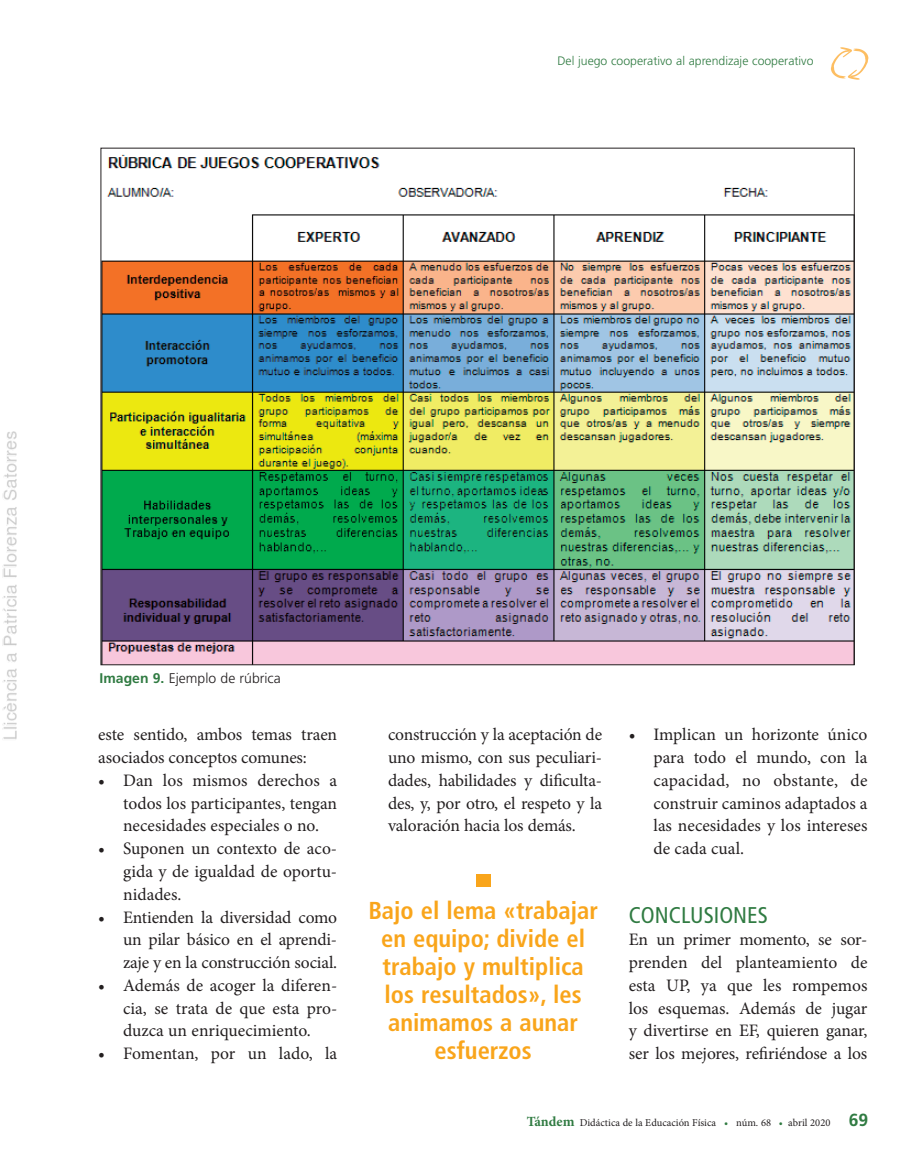
<style>
.page{position:relative;width:918px;height:1166px;background:#fff}
.page>*{position:absolute;margin:0;border:0;box-sizing:border-box;transform-origin:0 0}
.t1{font:700 condensed 42px "Minion Pro";color:#f9a51b;scale:1.2 1}
.t2{font:700 condensed 24.5px/28px "Frutiger LT Std";color:#f9a51b;text-align:center}
.t3{font:condensed 22.75px "Frutiger LT Std";color:#307b42}
.t4{font:17.5px/22.8px "Minion Pro";letter-spacing:-.01em;color:#231f20;text-align:justify}
.t5{font:300 14px "Frutiger LT Std";color:#231f20}
.t6{font:300 12.25px "Frutiger LT Std";color:#307b42}
.t7{font:10.5px "Minion Pro";color:#231f20}
.s1{font-weight:700;color:#307b42}
.s2{font-weight:700;font-size:14px;color:#307b42}
.s3{color:#307b42}
.s4{font-family:"Frutiger LT Std";font-weight:700;font-size:17.5px;color:#307b42}
</style>
<div class="page">
<img style="left:2px;top:47px;width:867px;height:693px">
<p class="t6" style="left:557px;top:54px;width:258px">Del juego cooperativo al aprendizaje cooperativo</p>
<p class="t5" style="left:100px;top:670px;width:183px"><span class="s1">Imagen 9.</span> Ejemplo de rúbrica</p>
<p class="t4" style="left:98px;top:723px;width:240px">este sentido, ambos temas traen asociados conceptos comunes:</p>
<p class="t4" style="left:123px;top:769px;width:216px;text-indent:-25px">• Dan los mismos derechos a todos los participantes, tengan necesidades especiales o no.</p>
<p class="t4" style="left:123px;top:837px;width:216px;text-indent:-25px">• Suponen un contexto de aco&shy;gida y de igualdad de oportu&shy;nidades.</p>
<p class="t4" style="left:123px;top:905px;width:216px;text-indent:-25px">• Entienden la diversidad como un pilar básico en el aprendi&shy;zaje y en la construcción social.</p>
<p class="t4" style="left:123px;top:974px;width:216px;text-indent:-25px">• Además de acoger la diferen&shy;cia, se trata de que esta pro&shy;duzca un enriquecimiento.</p>
<p class="t4" style="left:98px;top:1042px;width:240px">• Fomentan, por un lado, la</p>
<p class="t4" style="left:388px;top:723px;width:216px">construcción y la aceptación de uno mismo, con sus peculiari&shy;dades, habilidades y dificulta&shy;des, y, por otro, el respeto y la valoración hacia los demás.</p>
<h1 class="t1" style="left:473px;top:849px;width:19px">■</h1>
<h2 class="t2" style="left:368px;top:897px;width:231px">Bajo el lema «trabajar en equipo; divide el trabajo y multiplica los resultados», les animamos a aunar esfuerzos</h2>
<p class="t4" style="left:653px;top:723px;width:215px;text-indent:-25px">• Implican un horizonte único para todo el mundo, con la capacidad, no obstante, de construir caminos adaptados a las necesidades y los intereses de cada cual.</p>
<h3 class="t3" style="left:629px;top:901px;width:141px">CONCLUSIONES</h3>
<p class="t4" style="left:629px;top:928px;width:240px">En un primer momento, se sor&shy;prenden del planteamiento de esta UP, ya que les rompemos los esquemas. Además de jugar y divertirse en EF, quieren ganar, ser los mejores, refiriéndose a los</p>
<p class="t7" style="left:527px;top:1116px;width:343px"><span class="s2">Tándem</span> Didáctica de la Educación Física <span class="s3">•</span> núm. 68 <span class="s3">•</span> abril 2020 <span class="s4">69</span></p>
</div>
